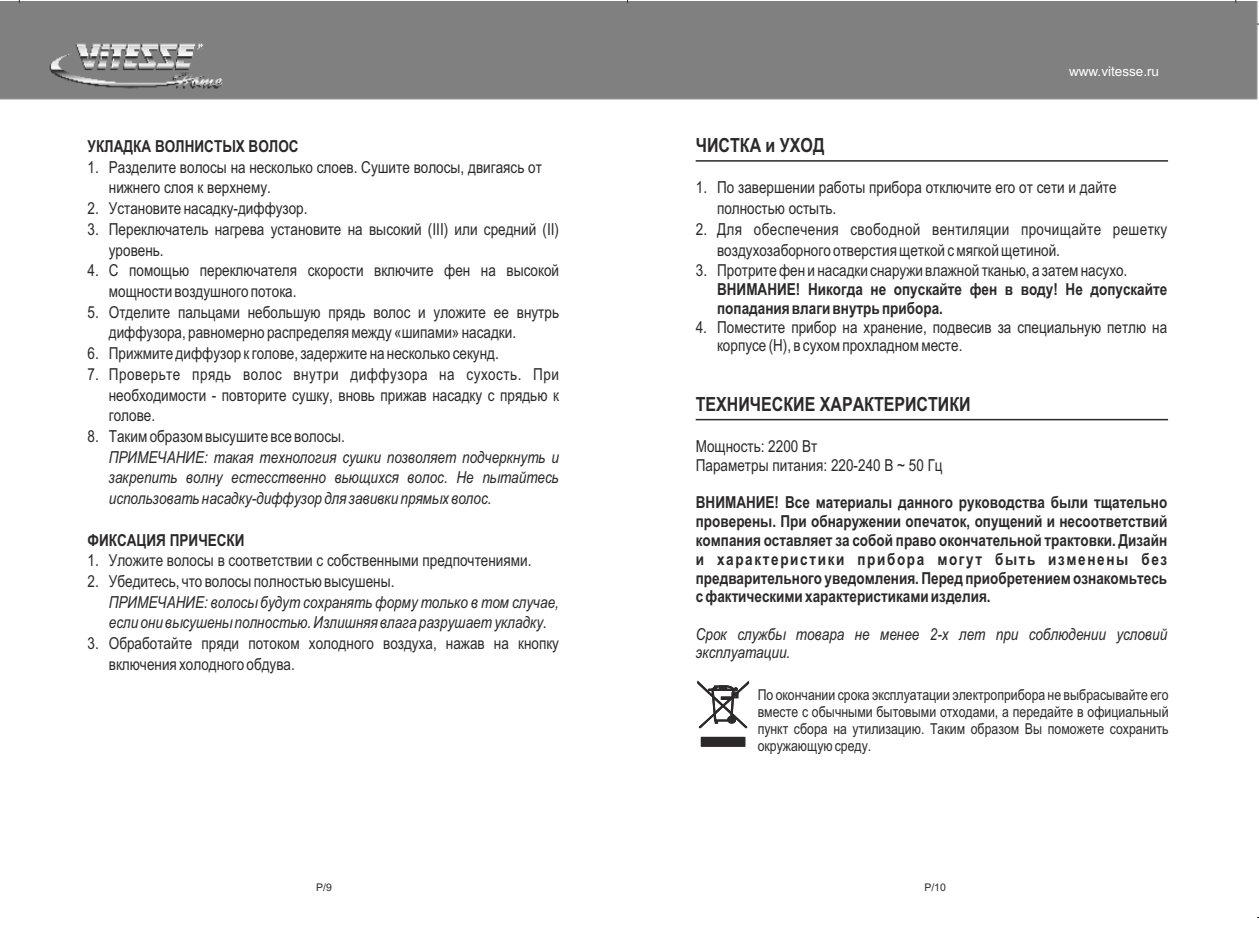
<style>
.page{position:relative;width:1259px;height:936px;background:#fff}
.page>*{position:absolute;margin:0;border:0;box-sizing:border-box;transform-origin:0 0}
.t1{font:700 19.5px "Arial Narrow";color:#2b2929}
.t2{font:16.5px/20.7px "Arial Narrow";color:#2b2929}
.t3{font:700 16.5px/18.9px "Arial Narrow";color:#2b2929}
.t4{font:italic 16.5px/20.7px "Arial Narrow";color:#2b2929}
.t5{font:16.5px/20.7px "Arial Narrow";letter-spacing:.02em;color:#2b2929}
.t6{font:15px/17px "Arial Narrow";color:#2b2929;text-align:justify}
.t7{font:13.5px "Arial";color:#fff}
.t8{font:10.5px "Arial";color:#2b2929}
</style>
<div class="page">
<div style="left:0;top:2px;width:1257px;height:98px;background:#808080"></div>
<svg style="left:701px;top:737px;width:44px;height:9px"></svg>
<svg style="left:697px;top:680px;width:52px;height:48px"></svg>
<hr style="left:695px;top:160px;width:473px;height:2px;background:#2b2929">
<hr style="left:695px;top:419px;width:473px;height:1px;background:#2b2929">
<p class="t3" style="left:88px;top:138px;width:213px">УКЛАДКА ВОЛНИСТЫХ ВОЛОС</p>
<p class="t2" style="left:109px;top:158px;width:434px;text-indent:-21px">1. Разделите волосы на несколько слоев. Сушите волосы, двигаясь от нижнего слоя к верхнему.</p>
<p class="t2" style="left:88px;top:199px;width:221px">2. Установите насадку-диффузор.</p>
<p class="t2" style="left:109px;top:220px;width:452px;text-indent:-21px">3. Переключатель нагрева установите на высокий (III) или средний (II) уровень.</p>
<p class="t2" style="left:109px;top:262px;width:452px;text-indent:-21px">4. С помощью переключателя скорости включите фен на высокой мощности воздушного потока.</p>
<p class="t2" style="left:109px;top:303px;width:452px;text-indent:-21px">5. Отделите пальцами небольшую прядь волос и уложите ее внутрь диффузора, равномерно распределяямежду «шипами» насадки.</p>
<p class="t2" style="left:88px;top:344px;width:413px">6. Прижмите диффузор кголове, задержите на несколько секунд.</p>
<p class="t2" style="left:109px;top:365px;width:452px;text-align:justify;text-indent:-21px">7. Проверьте прядь волос внутри диффузора на сухость. При необходимости - повторите сушку, вновь прижав насадку с прядью к голове.</p>
<p class="t2" style="left:88px;top:427px;width:259px">8. Такимобразомвысушите все волосы.</p>
<p class="t4" style="left:109px;top:448px;width:452px;text-align:justify">ПРИМЕЧАНИЕ: такая технология сушки позволяет подчеркнуть и закрепить волну естесственно вьющихся волос. Не пытайтесь использовать насадку-диффузор для завивки прямых волос.</p>
<p class="t3" style="left:88px;top:532px;width:159px">ФИКСАЦИЯ ПРИЧЕСКИ</p>
<p class="t2" style="left:88px;top:551px;width:445px">1. Уложите волосы в соответствии с собственными предпочтениями.</p>
<p class="t2" style="left:88px;top:572px;width:308px">2. Убедитесь, что волосыполностьювысушены.</p>
<p class="t4" style="left:109px;top:593px;width:452px">ПРИМЕЧАНИЕ: волосы будут сохранять форму только в том случае, если они высушены полностью. Излишняя влага разрушает укладку.</p>
<p class="t2" style="left:109px;top:634px;width:452px;text-indent:-21px">3. Обработайте пряди потоком холодного воздуха, нажав на кнопку включения холодного обдува.</p>
<p class="t7" style="left:1069px;top:67px;width:92px">www.vitesse.ru</p>
<p class="t1" style="left:696px;top:138px;width:130px">ЧИСТКА и УХОД</p>
<p class="t2" style="left:717px;top:179px;width:401px;text-indent:-21px">1. По завершении работы прибора отключите его от сети и дайте полностью остыть.</p>
<p class="t5" style="left:717px;top:220px;width:452px;text-indent:-21px">2. Для обеспечения свободной вентиляции прочищайте решетку воздухозаборного отверстиящеткой смягкойщетиной.</p>
<p class="t2" style="left:696px;top:262px;width:433px">3. Протритефен и насадки снаружи влажной тканью, а затемнасухо.</p>
<p class="t3" style="left:717px;top:281px;width:452px">ВНИМАНИЕ! Никогда не опускайте фен в воду! Не допускайте попадания влаги внутрь прибора.</p>
<p class="t2" style="left:717px;top:319px;width:452px;line-height:18.8px;text-indent:-21px">4. Поместите прибор на хранение, подвесив за специальную петлю на корпусе (H), в сухомпрохладномместе.</p>
<p class="t1" style="left:696px;top:396px;width:276px">ТЕХНИЧЕСКИЕ ХАРАКТЕРИСТИКИ</p>
<p class="t2" style="left:696px;top:438px;width:248px;line-height:18.8px">Мощность: 2200 Вт<br>Параметры питания: 220-240 В ~ 50 Гц</p>
<p class="t3" style="left:696px;top:494px;width:473px;text-align:justify">ВНИМАНИЕ! Все материалы данного руководства были тщательно проверены. При обнаружении опечаток, опущений и несоответствий компания оставляет за собой право окончательной трактовки. Дизайн и характеристики прибора могут быть изменены без предварительного уведомления. Перед приобретениемознакомьтесь сфактическими характеристиками изделия.</p>
<p class="t4" style="left:696px;top:626px;width:473px;line-height:18.6px">Срок службы товара не менее 2-х лет при соблюдении условий эксплуатации.</p>
<p class="t6" style="left:757px;top:687px;width:412px">По окончании срока эксплуатации электроприбора не выбрасывайте его вместе с обычными бытовыми отходами, а передайте в официальный пункт сбора на утилизацию. Таким образом Вы поможете сохранить окружающую среду.</p>
<p class="t8" style="left:316px;top:883px;width:17px">P/9</p>
<p class="t8" style="left:924px;top:883px;width:23px">P/10</p>
</div>
